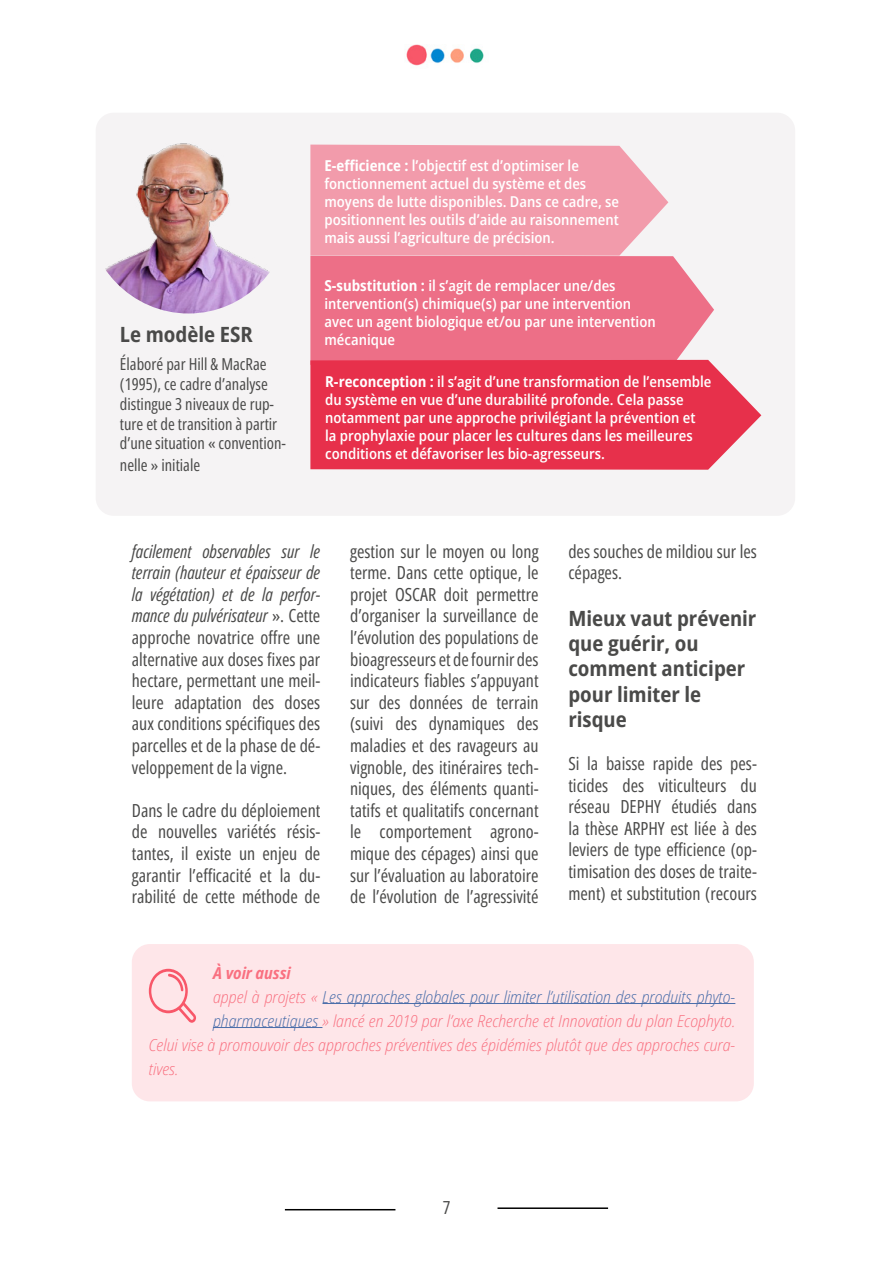
<style>
.page{position:relative;width:893px;height:1263px;background:#fff}
.page>*{position:absolute;margin:0;border:0;box-sizing:border-box;transform-origin:0 0}
.t1{font:700 semi-condensed 21px/25.2px "Open Sans";color:#4a4a49}
.t2{font:18px/21.6px "Open Sans Condensed";color:#4a4a49;text-align:justify}
.t3{font:italic 300 semi-condensed 16.5px "Open Sans";color:#f97080}
.t4{font:16.5px/19.8px "Open Sans Condensed";color:#4a4a49}
.t5{font:italic 300 semi-condensed 16.5px "Open Sans";color:#4a6eaa}
.t6{font:italic 700 semi-condensed 16.5px "Open Sans";color:#f97080}
.t7{font:600 semi-condensed 15px/18px "Open Sans";color:#fff}
.s1{font-weight:700}
.s2{font-style:italic}
.s3{color:#f97080}
.s4{color:#4a6eaa}
</style>
<div class="page">
<img style="left:406px;top:44px;width:78px;height:22px">
<hr style="left:285px;top:1209px;width:110px;height:1px;background:#000">
<hr style="left:497px;top:1207px;width:111px;height:2px;background:#000">
<div style="left:96px;top:113px;width:699px;height:403px;background:#f5f3f4;border-radius:18px"></div>
<svg style="left:310px;top:145px;width:404px;height:215px;background:#f091a3"></svg>
<svg style="left:310px;top:360px;width:451px;height:110px;background:#e73c55"></svg>
<div style="left:132px;top:944px;width:622px;height:157px;background:#fee6e9;border-radius:18px"></div>
<hr style="left:322px;top:1003px;width:413px;height:1px;background:#4a6eaa">
<hr style="left:213px;top:1027px;width:109px;height:1px;background:#4a6eaa">
<svg style="left:149px;top:969px;width:47px;height:54px"></svg>
<img style="left:105px;top:143px;width:165px;height:170px">
<p class="t1" style="left:120px;top:321px;width:134px">Le modèle ESR</p>
<p class="t4" style="left:120px;top:354px;width:167px">Élaboré par Hill &amp; MacRae (1995), ce cadre d’analyse distingue 3 niveaux de rup&shy;ture et de transition à partir d’une situation « convention-</p>
<p class="t4" style="left:120px;top:455px;width:82px">nelle » initiale</p>
<p class="t7" style="left:324px;top:156px;width:296px"><span class="s1">E-efficience :</span> l’objectif est d’optimiser le fonctionnement actuel du système et des moyens de lutte disponibles. Dans ce cadre, se positionnent les outils d’aide au raisonnement mais aussi l’agriculture de précision.</p>
<p class="t7" style="left:324px;top:276px;width:333px"><span class="s1">S-substitution :</span> il s’agit de remplacer une/des intervention(s) chimique(s) par une intervention avec un agent biologique et/ou par une intervention mécanique</p>
<p class="t7" style="left:325px;top:372px;width:388px"><span class="s1">R-reconception :</span> il s’agit d’une transformation de l’ensemble du système en vue d’une durabilité profonde. Cela passe notamment par une approche privilégiant la prévention et<br>la prophylaxie pour placer les cultures dans les meilleures conditions et défavoriser les bio-agresseurs.</p>
<p class="t2" style="left:132px;top:540px;width:190px"><span class="s2">facilement observables sur le terrain (hauteur et épaisseur de la végétation) et de la perfor&shy;mance du pulvérisateur</span> ». Cette approche novatrice offre une alternative aux doses fixes par hectare, permettant une meil&shy;leure adaptation des doses aux conditions spécifiques des parcelles et de la phase de dé&shy;veloppement de la vigne.</p>
<p class="t2" style="left:132px;top:799px;width:190px">Dans le cadre du déploiement de nouvelles variétés résis&shy;tantes, il existe un enjeu de garantir l’efficacité et la du&shy;rabilité de cette méthode de</p>
<p class="t2" style="left:350px;top:540px;width:190px">gestion sur le moyen ou long terme. Dans cette optique, le projet OSCAR doit permettre d’organiser la surveillance de l’évolution des populations de bioagresseurs et de fournir des indicateurs fiables s’appuyant sur des données de terrain (suivi des dynamiques des maladies et des ravageurs au vignoble, des itinéraires tech&shy;niques, des éléments quanti&shy;tatifs et qualitatifs concernant le comportement agrono&shy;mique des cépages) ainsi que sur l’évaluation au laboratoire de l’évolution de l’agressivité</p>
<p class="t2" style="left:568px;top:540px;width:190px">des souches de mildiou sur les cépages.</p>
<p class="t1" style="left:568px;top:605px;width:189px">Mieux vaut prévenir que guérir, ou comment anticiper pour limiter le risque</p>
<p class="t2" style="left:568px;top:752px;width:190px">Si la baisse rapide des pes&shy;ticides des viticulteurs du réseau DEPHY étudiés dans la thèse ARPHY est liée à des leviers de type efficience (op&shy;timisation des doses de traite&shy;ment) et substitution (recours</p>
<p class="t6" style="left:213px;top:961px;width:79px">À voir aussi</p>
<p class="t5" style="left:213px;top:985px;width:524px"><span class="s3">appel à projets «</span> Les approches globales pour limiter l’utilisation des produits phyto-</p>
<p class="t3" style="left:213px;top:1009px;width:524px"><span class="s4">pharmaceutiques</span> » lancé en 2019 par l’axe Recherche et Innovation du plan Ecophyto.</p>
<p class="t3" style="left:149px;top:1033px;width:588px">Celui vise à promouvoir des approches préventives des épidémies plutôt que des approches cura-</p>
<p class="t3" style="left:149px;top:1057px;width:31px">tives.</p>
<p class="t2" style="left:443px;top:1196px;width:9px">7</p>
</div>
